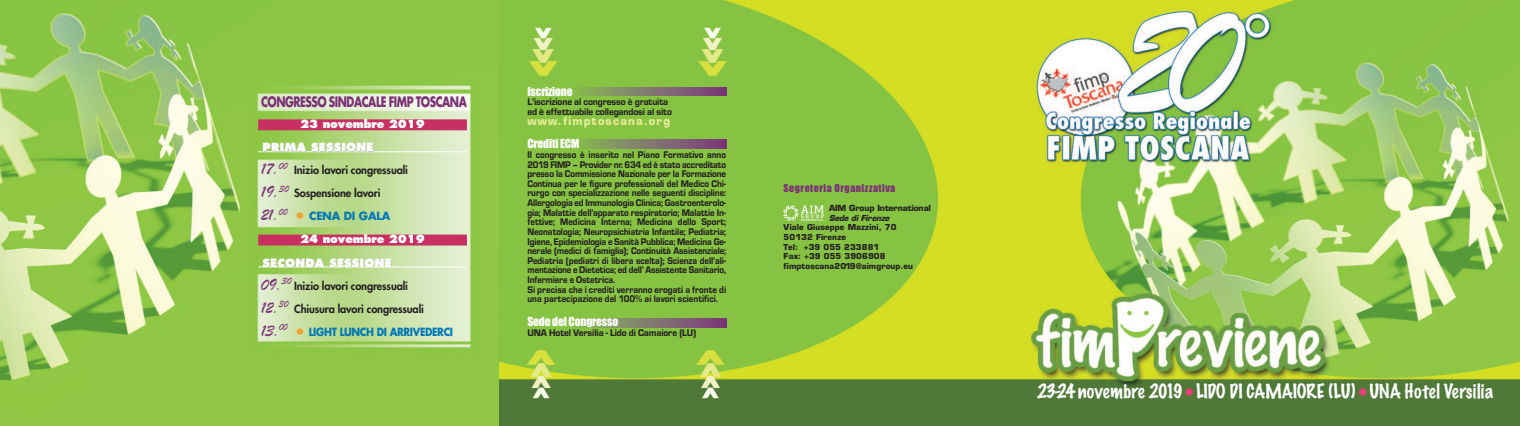
<style>
.page{position:relative;width:1520px;height:426px;background:#fff}
.page>*{position:absolute;margin:0;border:0;box-sizing:border-box;transform-origin:0 0}
.t1{font:900 24.4px "Cooper";color:#f9fbea}
.t2{font:100 18px "Marker Felt";color:#fff}
.t3{font:17px "Brush Script";color:#7a3175}
.t4{font:700 14px "Futura";letter-spacing:-.045em;color:#7a3175;scale:.75 1}
.t5{font:11.5px "Impact";letter-spacing:-.015em;color:#fff}
.t6{font:800 11px/23px "Futura";letter-spacing:-.015em;color:#231f20;text-align:center}
.t7{font:800 11px/23px "Futura";letter-spacing:.01em;color:#fff}
.t8{font:700 11px "Eurostile";letter-spacing:.1em;color:#e7ec99}
.t9{font:700 11px "Futura";letter-spacing:-.015em;color:#0078b7}
.t10{font:800 11px "Futura";letter-spacing:.035em;color:#fff}
.t11{font:800 11px "Futura";letter-spacing:-.015em;color:#fff}
.t12{font:10px/9.6px "Eurostile T Heav";letter-spacing:-.015em;color:#231f20;scale:.9 1}
.t13{font:10px/9.6px "Eurostile T Heav";letter-spacing:-.015em;color:#231f20;scale:.95 1}
.t14{font:10px "Impact";letter-spacing:.05em;color:#7a3175}
.t15{font:700 8.2px "Eurostile";letter-spacing:-.015em;color:#231f20}
.t16{font:700 8px/9.6px "Eurostile";letter-spacing:.015em;color:#231f20}
.t17{font:italic 700 8px "Eurostile";letter-spacing:-.01em;color:#231f20}
.s1{font-family:"Brush Script";font-weight:400;font-size:17px;color:#7a3175}
.s2{font-size:17px;color:#f2a232}
.s3{font-weight:700;font-size:17px;color:#f2a232}
.s4{font-weight:700;color:#0078b7}
.s5{font-size:28px;color:#f0f3c1}
.s6{font-size:31.7px;color:#e4e987}
.s7{font-size:42px;color:#d7e03f}
.s8{color:#e93f76}
</style>
<div class="page">
<img style="left:0;top:0;width:499px;height:425px">
<img style="left:250px;top:80px;width:229px;height:275px">
<img style="left:499px;top:0;width:1020px;height:425px">
<img style="left:782px;top:202px;width:43px;height:21px">
<img style="left:570px;top:87px;width:156px;height:9px">
<img style="left:571px;top:139px;width:155px;height:9px">
<img style="left:575px;top:318px;width:151px;height:8px">
<div style="left:258px;top:119px;width:209px;height:10px;background:#c93062"></div>
<hr style="left:258px;top:128px;width:209px;height:2px;background:#c93062">
<hr style="left:258px;top:151px;width:209px;height:1px;background:#fff">
<div style="left:258px;top:234px;width:209px;height:10px;background:#c93062"></div>
<hr style="left:258px;top:243px;width:209px;height:2px;background:#c93062">
<hr style="left:258px;top:266px;width:209px;height:1px;background:#fff">
<h3 class="t4" style="left:261px;top:95px;width:276px">CONGRESSO SINDACALE FIMP TOSCANA</h3>
<p class="t7" style="left:263px;top:113px;width:164px;text-indent:38px">23 novembre 2019<br>PRIMA SESSIONE</p>
<h3 class="t3" style="left:261px;top:158px;width:28px">17.<sup>00</sup></h3>
<p class="t6" style="left:294px;top:159px;width:115px">Inizio lavori congressuali</p>
<h3 class="t3" style="left:261px;top:181px;width:29px">19.<sup>30</sup></h3>
<p class="t6" style="left:294px;top:182px;width:88px">Sospensione lavori</p>
<p class="t9" style="left:261px;top:211px;width:131px"><span class="s1">21.</span><sup>00</sup> <span class="s2">•</span> CENA DI GALA</p>
<p class="t11" style="left:300px;top:234px;width:126px">24 novembre 2019</p>
<p class="t10" style="left:263px;top:257px;width:130px">SECONDA SESSIONE</p>
<h3 class="t3" style="left:261px;top:273px;width:32px">09.<sup>30</sup></h3>
<p class="t6" style="left:294px;top:274px;width:115px">Inizio lavori congressuali</p>
<h3 class="t3" style="left:261px;top:296px;width:29px">12.<sup>30</sup></h3>
<p class="t6" style="left:261px;top:297px;width:193px">Chiusura lavori congressuali<br><span class="s1">13.</span><sup>00</sup> <span class="s3">•</span> <span class="s4">LIGHT LUNCH DI ARRIVEDERCI</span></p>
<h1 class="t1" style="left:558px;top:27px;width:51px;rotate:90deg">&gt;<span class="s5">&gt;</span><span class="s6">&gt;</span><span class="s7">&gt;</span></h1>
<h1 class="t1" style="left:727px;top:27px;width:51px;rotate:90deg">&gt;<span class="s5">&gt;</span><span class="s6">&gt;</span><span class="s7">&gt;</span></h1>
<p class="t5" style="left:527px;top:85px;width:47px">Iscrizione</p>
<p class="t13" style="left:527px;top:97px;width:154px">L'iscrizione al congresso è gratuita ed è effettuabile collegandosi al sito</p>
<p class="t8" style="left:527px;top:116px;width:144px">www.fimptoscana.org</p>
<p class="t5" style="left:527px;top:137px;width:53px">Crediti ECM</p>
<p class="t12" style="left:527px;top:149px;width:222px">Il congresso è inserito nel Piano Formativo anno 2019 FIMP – Provider nr. 634 ed è stato accreditato presso la Commissione Nazionale per la Formazione Continua per le figure professionali del Medico Chi&shy;rurgo con specializzazione nelle seguenti discipline:<br>Allergologia ed Immunologia Clinica; Gastroenterolo&shy;gia; Malattie dell'apparato respiratorio; Malattie In&shy;fettive; Medicina Interna; Medicina dello Sport; Neonatologia; Neuropsichiatria Infantile; Pediatria; Igiene, Epidemiologia e Sanità Pubblica; Medicina Ge&shy;nerale (medici di famiglia); Continuità Assistenziale; Pediatria (pediatri di libera scelta); Scienza dell'ali&shy;mentazione e Dietetica; ed dell’ Assistente Sanitario, Infermiere e Ostetrica.<br>Si precisa che i crediti verranno erogati a fronte di una partecipazione del 100% ai lavori scientifici.</p>
<p class="t5" style="left:527px;top:315px;width:92px">Sede del Congresso</p>
<p class="t13" style="left:527px;top:327px;width:179px">UNA Hotel Versilia - Lido di Camaiore (LU)</p>
<h1 class="t1" style="left:527px;top:398px;width:51px;rotate:-90deg">&gt;<span class="s5">&gt;</span><span class="s6">&gt;</span><span class="s7">&gt;</span></h1>
<h1 class="t1" style="left:696px;top:398px;width:51px;rotate:-90deg">&gt;<span class="s5">&gt;</span><span class="s6">&gt;</span><span class="s7">&gt;</span></h1>
<p class="t14" style="left:783px;top:182px;width:113px">Segreteria Organizzativa</p>
<p class="t15" style="left:829px;top:205px;width:103px">AIM Group International</p>
<p class="t17" style="left:829px;top:214px;width:62px">Sede di Firenze</p>
<p class="t16" style="left:783px;top:223px;width:131px">Viale Giuseppe Mazzini, 70<br>50132 Firenze<br>Tel: +39 055 233881<br>Fax: +39 055 3906908 fimptoscana2019@aimgroup.eu</p>
<h2 class="t2" style="left:1036px;top:376px;width:458px">23-24novembre 2019<span class="s8">•</span>LIDO DI CAMAIORE (LU)<span class="s8">•</span>UNA Hotel Versilia</h2>
</div>
